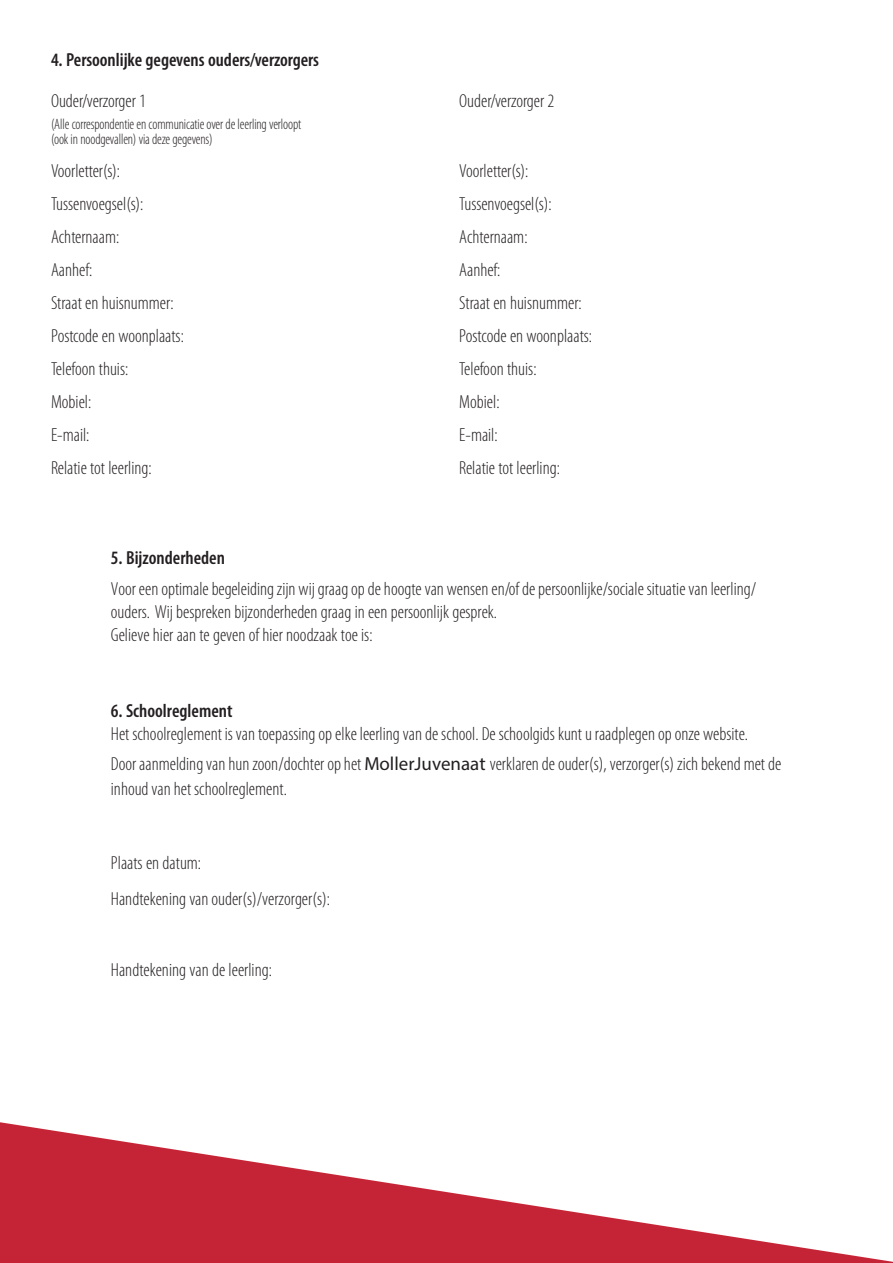
<style>
.page{position:relative;width:893px;height:1263px;background:#fff}
.page>*{position:absolute;margin:0;border:0;box-sizing:border-box;transform-origin:0 0}
.t1{font:300 condensed 18.9px/33px "Myriad Pro";color:#231f20}
.t2{font:600 condensed 18.9px "Myriad Pro";color:#231f20}
.t3{font:300 condensed 15px/15px "Myriad Pro";letter-spacing:-.01em;color:#231f20;scale:.95 1}
.s1{font-weight:400;font-stretch:normal}
</style>
<div class="page">
<img style="left:0;top:1122px;width:893px;height:141px">
<p class="t2" style="left:51px;top:50px;width:269px">4. Persoonlijke gegevens ouders/verzorgers</p>
<p class="t1" style="left:51px;top:84px;width:97px">Ouder/verzorger 1</p>
<p class="t3" style="left:51px;top:117px;width:265px">(Alle correspondentie en communicatie over de leerling verloopt (ook in noodgevallen) via deze gegevens)</p>
<p class="t1" style="left:51px;top:155px;width:134px">Voorletter(s):<br>Tussenvoegsel(s):<br>Achternaam:<br>Aanhef:<br>Straat en huisnummer:<br>Postcode en woonplaats:<br>Telefoon thuis:<br>Mobiel:<br>E-mail:<br>Relatie tot leerling:</p>
<p class="t1" style="left:459px;top:84px;width:97px">Ouder/verzorger 2</p>
<p class="t1" style="left:459px;top:155px;width:134px">Voorletter(s):<br>Tussenvoegsel(s):<br>Achternaam:<br>Aanhef:<br>Straat en huisnummer:<br>Postcode en woonplaats:<br>Telefoon thuis:<br>Mobiel:<br>E-mail:<br>Relatie tot leerling:</p>
<p class="t2" style="left:111px;top:547px;width:116px">5. Bijzonderheden</p>
<p class="t1" style="left:111px;top:578px;width:647px;line-height:22.6px">Voor een optimale begeleiding zijn wij graag op de hoogte van wensen en/of de persoonlijke/sociale situatie van leerling/ ouders. Wij bespreken bijzonderheden graag in een persoonlijk gesprek.<br>Gelieve hier aan te geven of hier noodzaak toe is:</p>
<p class="t2" style="left:111px;top:700px;width:123px">6. Schoolreglement</p>
<p class="t1" style="left:111px;top:718px;width:672px;line-height:30.8px">Het schoolreglement is van toepassing op elke leerling van de school. De schoolgids kunt u raadplegen op onze website.<br>Door aanmelding van hun zoon/dochter op het <span class="s1">MollerJuvenaat</span> verklaren de ouder(s), verzorger(s) zich bekend met de</p>
<p class="t1" style="left:111px;top:772px;width:177px">inhoud van het schoolreglement.</p>
<p class="t1" style="left:111px;top:845px;width:221px;line-height:35.8px">Plaats en datum:<br>Handtekening v an ouder(s)/verzorger(s):</p>
<p class="t1" style="left:111px;top:954px;width:162px">Handtekening van de leerling:</p>
</div>
